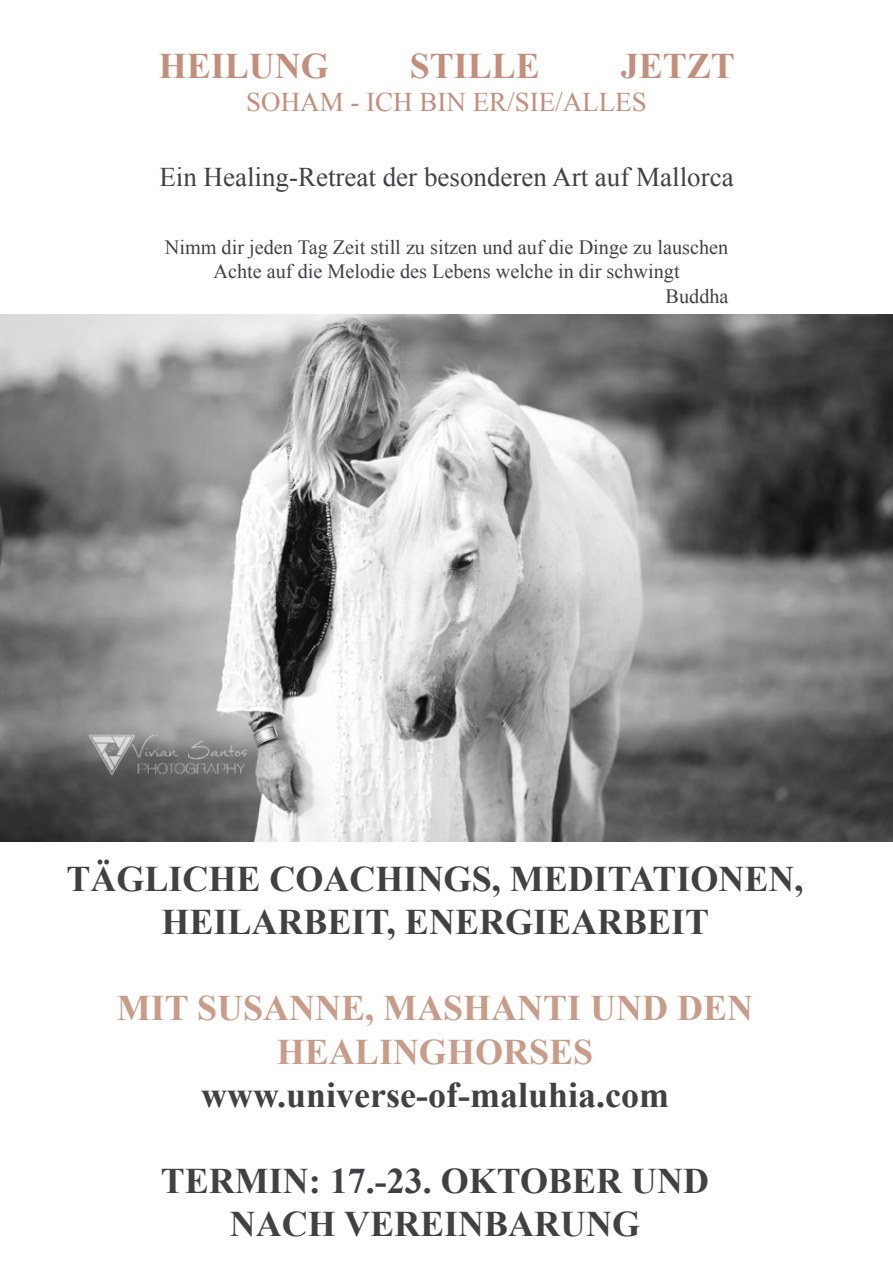
<style>
.page{position:relative;width:893px;height:1263px;background:#fff}
.page>*{position:absolute;margin:0;border:0;box-sizing:border-box;transform-origin:0 0}
.t1{font:700 36px/43.2px "Times New Roman";color:#414043;text-align:center}
.t2{font:700 36px/43.2px "Times New Roman";color:#c99c89;text-align:center}
.t3{font:700 36px "Times New Roman";color:#c38f7c}
.t4{font:27px "Times New Roman";color:#414043}
.t5{font:27px "Times New Roman";color:#c38f7c}
.t6{font:20.25px "Times New Roman";color:#414043}
</style>
<div class="page">
<img style="left:0;top:315px;width:893px;height:527px">
<p class="t3" style="left:159px;top:41px;width:172px">HEILUNG</p>
<p class="t3" style="left:410px;top:41px;width:132px">STILLE</p>
<p class="t3" style="left:621px;top:41px;width:116px">JETZT</p>
<p class="t5" style="left:246px;top:84px;width:402px">SOHAM - ICH BIN ER/SIE/ALLES</p>
<p class="t4" style="left:159px;top:159px;width:576px">Ein Healing-Retreat der besonderen Art auf Mallorca</p>
<p class="t6" style="left:165px;top:233px;width:565px">Nimm dir jeden Tag Zeit still zu sitzen und auf die Dinge zu lauschen</p>
<p class="t6" style="left:213px;top:258px;width:468px">Achte auf die Melodie des Lebens welche in dir schwingt</p>
<p class="t6" style="left:666px;top:282px;width:64px">Buddha</p>
<p class="t1" style="left:67px;top:856px;width:738px">TÄGLICHE COACHINGS, MEDITATIONEN,<br>HEILARBEIT, ENERGIEARBEIT</p>
<p class="t2" style="left:117px;top:986px;width:638px">MIT SUSANNE, MASHANTI UND DEN<br>HEALINGHORSES</p>
<p class="t1" style="left:201px;top:1072px;width:469px">www.universe-of-maluhia.com</p>
<p class="t1" style="left:161px;top:1159px;width:550px">TERMIN: 17.-23. OKTOBER UND<br>NACH VEREINBARUNG</p>
</div>
